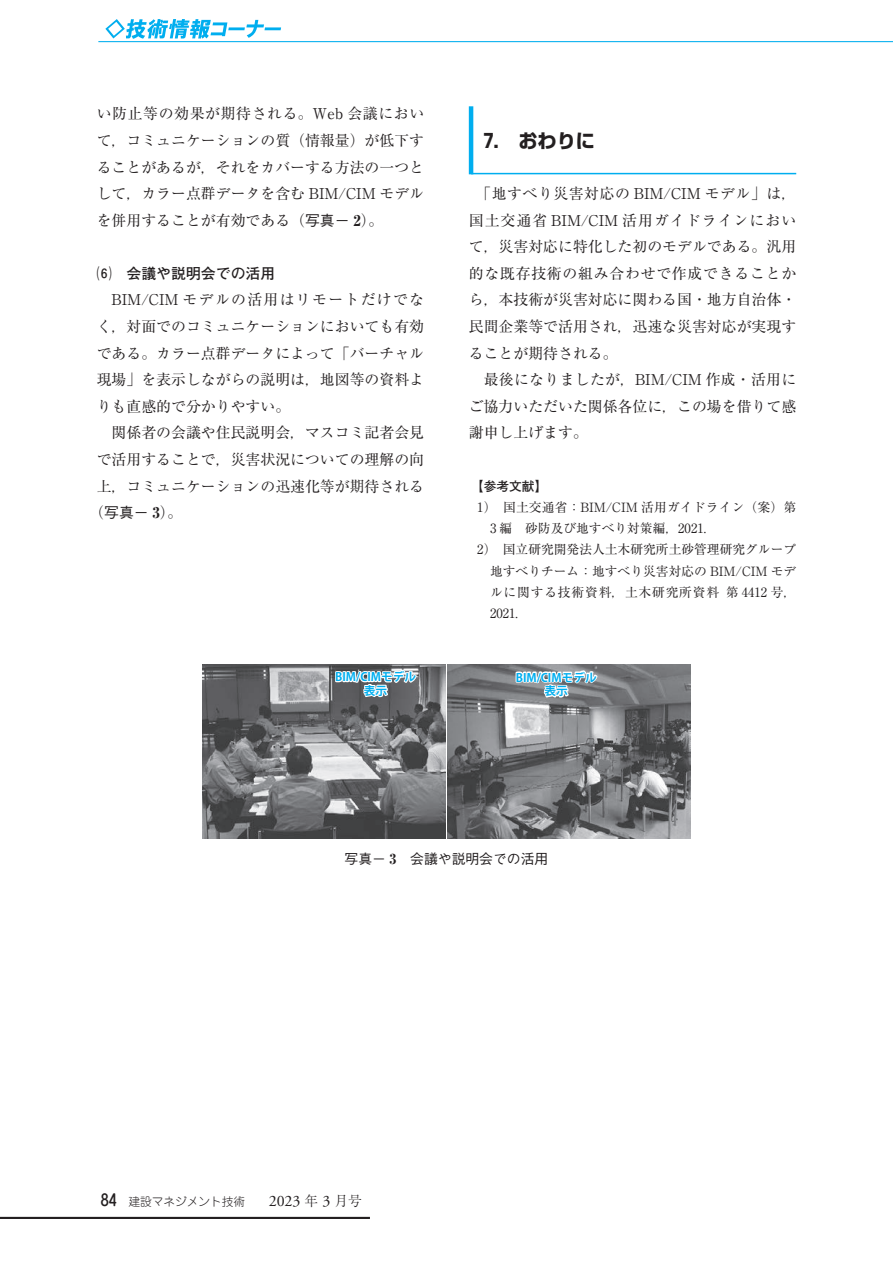
<style>
.page{position:relative;width:893px;height:1263px;background:#fff}
.page>*{position:absolute;margin:0;border:0;box-sizing:border-box;transform-origin:0 0}
.大見出し_1__技術開発賞{font:700 19.2px "Shin Go Pr 6 N";color:#231f20}
.本文_14Q{font:14.85px/26.5px "Ryumin Pr 6 N";color:#231f20;text-align:justify}
.中見出し__1___太ゴ_前アキ{font:700 14.85px "Futo Go B101 Pr 6 N";color:#231f20}
.キャプション{font:500 13.8px "Gothic BBB Pr 6 N";color:#231f20}
.注_送り20H{font:12.75px/21.3px "Ryumin Pr 6 N";color:#231f20}
.注_送り20H_1行目_前アキ{font:700 12.75px "Futo Go B101 Pr 6 N";color:#231f20}
.t1{font:700 11.7px/13.8px "Koz Go Pr 6 N";color:#00aeef;text-align:center}
.t2{font:300 11.7px "Jun 101 Pro";color:#231f20}
.s1{font-family:"Gothic BBB Pr 6 N";font-weight:500}
.s2{font-weight:800}
.s3{font-family:"Ryumin Pr 6 N";font-weight:800}
.s4{font-family:"Jun 34 Pro";font-weight:500;font-size:15.9px}
.s5{font-family:"Adobe Garamond Pro";font-weight:400;font-size:15.9px}
.s6{font-family:"Ryumin Pr 6 N";font-size:13.8px}
</style>
<div class="page">
<hr style="left:469px;top:106px;width:4px;height:68px;background:#00aeef">
<hr style="left:471px;top:173px;width:325px;height:1px;background:#00aeef">
<img style="left:202px;top:664px;width:243px;height:175px">
<svg style="left:334px;top:664px;width:84px;height:37px"></svg>
<img style="left:448px;top:664px;width:242px;height:175px">
<svg style="left:514px;top:664px;width:85px;height:38px"></svg>
<hr style="left:0;top:1217px;width:370px;height:2px;background:#231f20">
<hr style="left:98px;top:41px;width:795px;height:1px;background:#00aeef">
<svg style="left:105px;top:19px;width:176px;height:20px"></svg>
<p class="本文_14Q" style="left:97px;top:100px;width:329px">い防止等の効果が期待される。Web 会議において，コミュニケーションの質（情報量）が低下することがあるが，それをカバーする方法の一つとして，カラー点群データを含む BIM/CIM モデルを併用することが有効である（<span class="s1">写真－</span> <span class="s2">2</span>）。</p>
<p class="中見出し__1___太ゴ_前アキ" style="left:97px;top:261px;width:180px">⑹　会議や説明会での活用</p>
<p class="本文_14Q" style="left:97px;top:286px;width:329px;text-indent:15px">BIM/CIM モデルの活用はリモートだけでなく，対面でのコミュニケーションにおいても有効である。カラー点群データによって「バーチャル現場」を表示しながらの説明は，地図等の資料よりも直感的で分かりやすい。</p>
<p class="本文_14Q" style="left:112px;top:419px;width:314px">関係者の会議や住民説明会，マスコミ記者会見</p>
<p class="本文_14Q" style="left:97px;top:445px;width:329px">で活用することで，災害状況についての理解の向</p>
<p class="本文_14Q" style="left:97px;top:472px;width:329px">上，コミュニケーションの迅速化等が期待される</p>
<p class="本文_14Q" style="left:89px;top:498px;width:95px">（<span class="s1">写真－</span> <span class="s2">3</span>）。</p>
<p class="大見出し_1__技術開発賞" style="left:484px;top:125px;width:113px">7.　おわりに</p>
<p class="本文_14Q" style="left:469px;top:180px;width:329px;text-indent:7px">「地すべり災害対応の BIM/CIM モデル」は，国土交通省 BIM/CIM 活用ガイドラインにおいて，災害対応に特化した初のモデルである。汎用的な既存技術の組み合わせで作成できることから，本技術が災害対応に関わる国・地方自治体・民間企業等で活用され，迅速な災害対応が実現することが期待される。</p>
<p class="本文_14Q" style="left:469px;top:366px;width:329px;text-indent:15px">最後になりましたが，BIM/CIM 作成・活用にご協力いただいた関係各位に，この場を借りて感謝申し上げます。</p>
<p class="注_送り20H_1行目_前アキ" style="left:471px;top:476px;width:78px">【参考文献】</p>
<p class="注_送り20H" style="left:490px;top:496px;width:308px;text-indent:-13px">1）　国土交通省：BIM/CIM 活用ガイドライン（案）第<br>3 編　砂防及び地すべり対策編，2021.</p>
<p class="注_送り20H" style="left:490px;top:538px;width:308px;text-align:justify;text-indent:-13px">2）　国立研究開発法人土木研究所土砂管理研究グループ地すべりチーム：地すべり災害対応の BIM/CIM モデルに関する技術資料，土木研究所資料 第 4412 号，2021.</p>
<p class="t1" style="left:335px;top:670px;width:82px">BIM/CIMモデル表示</p>
<p class="t1" style="left:516px;top:671px;width:83px">BIM/CIMモデル表示</p>
<p class="キャプション" style="left:345px;top:847px;width:205px">写真－ <span class="s3">3</span>　会議や説明会での活用</p>
<p class="t2" style="left:101px;top:1192px;width:262px"><span class="s4">84</span> 建設マネジメント技術　　<span class="s5">2023</span> <span class="s6">年</span> <span class="s5">3</span> <span class="s6">月号</span></p>
</div>
